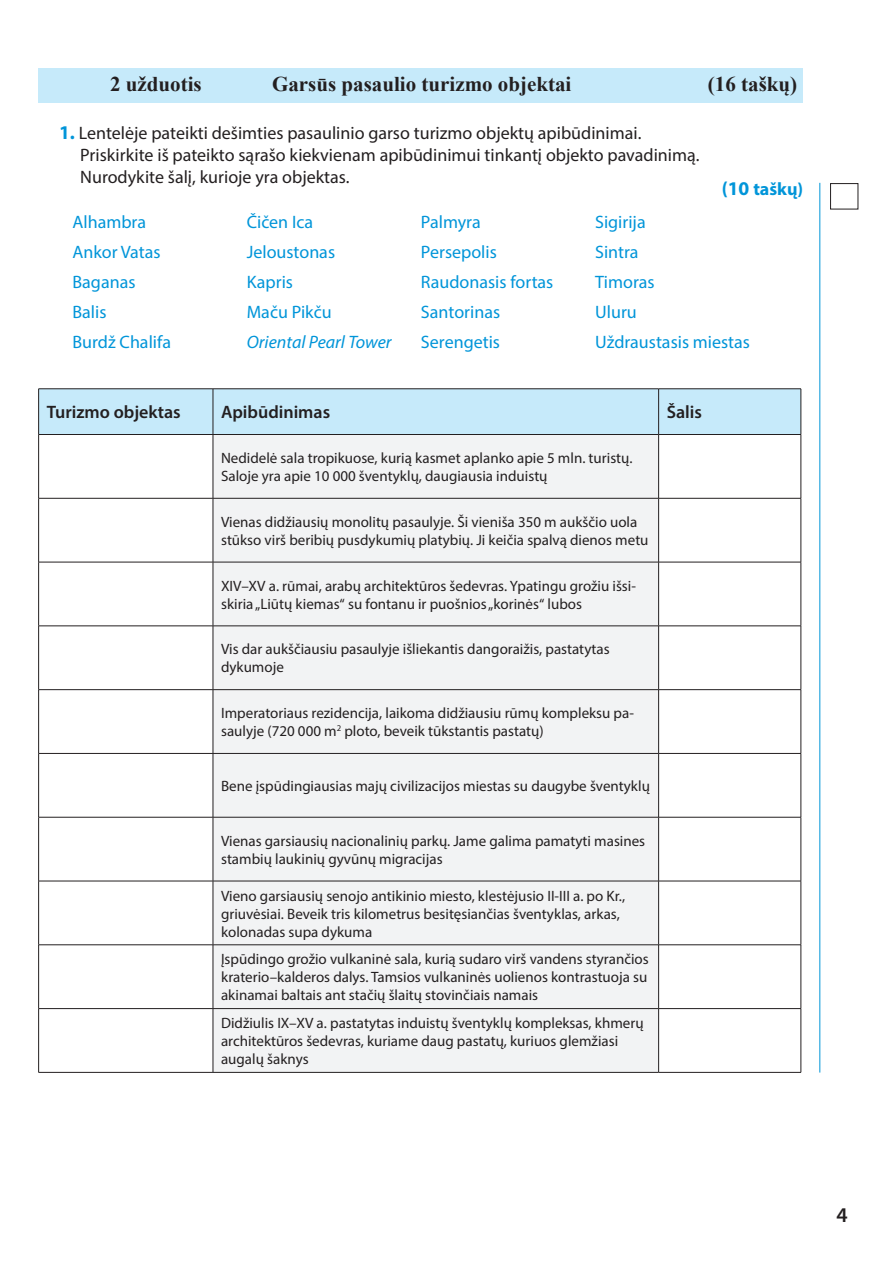
<style>
.page{position:relative;width:893px;height:1263px;background:#fff}
.page>*{position:absolute;margin:0;border:0;box-sizing:border-box;transform-origin:0 0}
.t1{font:700 21px "Times New Roman";color:#231f20}
.t2{font:600 21px "Myriad Pro";color:#231f20}
.t3{font:18px/21.6px "Myriad Pro";color:#231f20}
.t4{font:18px/30px "Myriad Pro";color:#0095d9}
.t5{font:600 18px "Myriad Pro";color:#231f20}
.t6{font:italic 18px "Myriad Pro";color:#0095d9}
.t7{font:700 18px "Myriad Pro";color:#0095d9}
.t8{font:15px/18px "Myriad Pro";color:#231f20}
.s1{font-weight:700;font-size:19.5px;color:#0095d9}
.s2{font-size:19.5px}
</style>
<div class="page">
<div style="left:39px;top:389px;width:762px;height:45px;background:#c6eafa"></div>
<div style="left:214px;top:435px;width:444px;height:637px;background:#f2f3f4"></div>
<svg style="left:659px;top:435px;width:142px;height:637px"></svg>
<hr style="left:38px;top:388px;width:175px;height:1px;background:#231f20">
<hr style="left:38px;top:389px;width:1px;height:45px;background:#231f20">
<hr style="left:213px;top:388px;width:446px;height:1px;background:#231f20">
<hr style="left:213px;top:389px;width:1px;height:45px;background:#231f20">
<hr style="left:659px;top:388px;width:142px;height:1px;background:#231f20">
<hr style="left:658px;top:389px;width:1px;height:45px;background:#231f20">
<hr style="left:801px;top:389px;width:1px;height:45px;background:#231f20">
<hr style="left:38px;top:434px;width:175px;height:1px;background:#231f20">
<hr style="left:38px;top:435px;width:1px;height:63px;background:#231f20">
<hr style="left:213px;top:434px;width:446px;height:1px;background:#231f20">
<hr style="left:213px;top:435px;width:1px;height:63px;background:#231f20">
<hr style="left:659px;top:434px;width:142px;height:1px;background:#231f20">
<hr style="left:658px;top:435px;width:1px;height:63px;background:#231f20">
<hr style="left:801px;top:435px;width:1px;height:63px;background:#231f20">
<hr style="left:38px;top:498px;width:175px;height:1px;background:#231f20">
<hr style="left:38px;top:498px;width:1px;height:64px;background:#231f20">
<hr style="left:213px;top:498px;width:446px;height:1px;background:#231f20">
<hr style="left:213px;top:498px;width:1px;height:64px;background:#231f20">
<hr style="left:659px;top:498px;width:142px;height:1px;background:#231f20">
<hr style="left:658px;top:498px;width:1px;height:64px;background:#231f20">
<hr style="left:801px;top:498px;width:1px;height:64px;background:#231f20">
<hr style="left:38px;top:562px;width:175px;height:1px;background:#231f20">
<hr style="left:38px;top:562px;width:1px;height:64px;background:#231f20">
<hr style="left:213px;top:562px;width:446px;height:1px;background:#231f20">
<hr style="left:213px;top:562px;width:1px;height:64px;background:#231f20">
<hr style="left:659px;top:562px;width:142px;height:1px;background:#231f20">
<hr style="left:658px;top:562px;width:1px;height:64px;background:#231f20">
<hr style="left:801px;top:562px;width:1px;height:64px;background:#231f20">
<hr style="left:38px;top:626px;width:175px;height:1px;background:#231f20">
<hr style="left:38px;top:626px;width:1px;height:63px;background:#231f20">
<hr style="left:213px;top:626px;width:446px;height:1px;background:#231f20">
<hr style="left:213px;top:626px;width:1px;height:63px;background:#231f20">
<hr style="left:659px;top:626px;width:142px;height:1px;background:#231f20">
<hr style="left:658px;top:626px;width:1px;height:63px;background:#231f20">
<hr style="left:801px;top:626px;width:1px;height:63px;background:#231f20">
<hr style="left:38px;top:689px;width:175px;height:1px;background:#231f20">
<hr style="left:38px;top:690px;width:1px;height:63px;background:#231f20">
<hr style="left:213px;top:689px;width:446px;height:1px;background:#231f20">
<hr style="left:213px;top:690px;width:1px;height:63px;background:#231f20">
<hr style="left:659px;top:689px;width:142px;height:1px;background:#231f20">
<hr style="left:658px;top:690px;width:1px;height:63px;background:#231f20">
<hr style="left:801px;top:690px;width:1px;height:63px;background:#231f20">
<hr style="left:38px;top:753px;width:175px;height:1px;background:#231f20">
<hr style="left:38px;top:754px;width:1px;height:63px;background:#231f20">
<hr style="left:213px;top:753px;width:446px;height:1px;background:#231f20">
<hr style="left:213px;top:754px;width:1px;height:63px;background:#231f20">
<hr style="left:659px;top:753px;width:142px;height:1px;background:#231f20">
<hr style="left:658px;top:754px;width:1px;height:63px;background:#231f20">
<hr style="left:801px;top:754px;width:1px;height:63px;background:#231f20">
<hr style="left:38px;top:817px;width:175px;height:1px;background:#231f20">
<hr style="left:38px;top:817px;width:1px;height:64px;background:#231f20">
<hr style="left:213px;top:817px;width:446px;height:1px;background:#231f20">
<hr style="left:213px;top:817px;width:1px;height:64px;background:#231f20">
<hr style="left:659px;top:817px;width:142px;height:1px;background:#231f20">
<hr style="left:658px;top:817px;width:1px;height:64px;background:#231f20">
<hr style="left:801px;top:817px;width:1px;height:64px;background:#231f20">
<hr style="left:38px;top:881px;width:175px;height:1px;background:#231f20">
<hr style="left:38px;top:881px;width:1px;height:63px;background:#231f20">
<hr style="left:213px;top:881px;width:446px;height:1px;background:#231f20">
<hr style="left:213px;top:881px;width:1px;height:63px;background:#231f20">
<hr style="left:659px;top:881px;width:142px;height:1px;background:#231f20">
<hr style="left:658px;top:881px;width:1px;height:63px;background:#231f20">
<hr style="left:801px;top:881px;width:1px;height:63px;background:#231f20">
<hr style="left:38px;top:944px;width:175px;height:1px;background:#231f20">
<hr style="left:38px;top:945px;width:1px;height:63px;background:#231f20">
<hr style="left:213px;top:944px;width:446px;height:1px;background:#231f20">
<hr style="left:213px;top:945px;width:1px;height:63px;background:#231f20">
<hr style="left:659px;top:944px;width:142px;height:1px;background:#231f20">
<hr style="left:658px;top:945px;width:1px;height:63px;background:#231f20">
<hr style="left:801px;top:945px;width:1px;height:63px;background:#231f20">
<hr style="left:38px;top:1008px;width:175px;height:1px;background:#231f20">
<hr style="left:38px;top:1009px;width:1px;height:63px;background:#231f20">
<hr style="left:213px;top:1008px;width:446px;height:1px;background:#231f20">
<hr style="left:213px;top:1009px;width:1px;height:63px;background:#231f20">
<hr style="left:659px;top:1008px;width:142px;height:1px;background:#231f20">
<hr style="left:658px;top:1009px;width:1px;height:63px;background:#231f20">
<hr style="left:801px;top:1009px;width:1px;height:63px;background:#231f20">
<hr style="left:38px;top:1072px;width:175px;height:1px;background:#231f20">
<hr style="left:213px;top:1072px;width:446px;height:1px;background:#231f20">
<hr style="left:659px;top:1072px;width:142px;height:1px;background:#231f20">
<div style="left:38px;top:68px;width:765px;height:34px;background:#c6eafa"></div>
<hr style="left:819px;top:183px;width:1px;height:889px;background:#0095d9">
<div style="left:830px;top:183px;width:28px;height:26px;border:1px solid #231f20"></div>
<h1 class="t1" style="left:110px;top:69px;width:130px">2 užduotis G</h1>
<h1 class="t1" style="left:288px;top:69px;width:284px">arsūs pasaulio turizmo objektai</h1>
<h1 class="t1" style="left:708px;top:69px;width:91px">(16 taškų)</h1>
<p class="t3" style="left:80px;top:122px;width:621px;text-indent:-21px"><span class="s1">1.</span> Lentelėje pateikti dešimties pasaulinio garso turizmo objektų apibūdinimai.<br>Priskirkite iš pateikto sąrašo kiekvienam apibūdinimui tinkantį objekto pavadinimą.<br>Nurodykite šalį, kurioje yra objektas.</p>
<p class="t4" style="left:73px;top:207px;width:100px">Alhambra<br>Ankor Vatas<br>Baganas<br>Balis<br>Burdž Chalifa</p>
<p class="t4" style="left:247px;top:207px;width:90px">Čičen Ica<br>Jeloustonas<br>Kapris<br>Maču Pikču</p>
<p class="t7" style="left:722px;top:177px;width:83px"><span class="s2">(10</span> taškų)</p>
<p class="t4" style="left:421px;top:207px;width:134px">Palmyra<br>Persepolis<br>Raudonasis fortas<br>Santorinas<br>Serengetis</p>
<p class="t4" style="left:595px;top:207px;width:156px">Sigirija<br>Sintra<br>Timoras<br>Uluru<br>Uždraustasis miestas</p>
<p class="t6" style="left:247px;top:331px;width:146px">Oriental Pearl Tower</p>
<p class="t5" style="left:47px;top:401px;width:136px">Turizmo objektas</p>
<p class="t5" style="left:221px;top:401px;width:111px">Apibūdinimas</p>
<p class="t5" style="left:667px;top:401px;width:37px">Šalis</p>
<p class="t8" style="left:221px;top:449px;width:413px">Nedidelė sala tropikuose, kurią kasmet aplanko apie 5 mln. turistų.<br>Saloje yra apie 10 000 šventyklų, daugiausia induistų</p>
<p class="t8" style="left:221px;top:512px;width:429px">Vienas didžiausių monolitų pasaulyje. Ši vieniša 350 m aukščio uola stūkso virš beribių pusdykumių platybių. Ji keičia spalvą dienos metu</p>
<p class="t8" style="left:221px;top:576px;width:416px">XIV–XV a. rūmai, arabų architektūros šedevras. Ypatingu grožiu išsi&shy;skiria „Liūtų kiemas“ su fontanu ir puošnios „korinės“ lubos</p>
<p class="t8" style="left:221px;top:640px;width:390px">Vis dar aukščiausiu pasaulyje išliekantis dangoraižis, pastatytas dykumoje</p>
<p class="t8" style="left:221px;top:704px;width:414px">Imperatoriaus rezidencija, laikoma didžiausiu rūmų kompleksu pa&shy;saulyje (720 000 m<sup>2</sup> ploto, beveik tūkstantis pastatų)</p>
<p class="t8" style="left:221px;top:777px;width:430px">Bene įspūdingiausias majų civilizacijos miestas su daugybe šventyklų</p>
<p class="t8" style="left:221px;top:831px;width:426px">Vienas garsiausių nacionalinių parkų. Jame galima pamatyti masines stambių laukinių gyvūnų migracijas</p>
<p class="t8" style="left:221px;top:886px;width:406px">Vieno garsiausių senojo antikinio miesto, klestėjusio II-III a. po Kr., griuvėsiai. Beveik tris kilometrus besitęsiančias šventyklas, arkas, kolonadas supa dykuma</p>
<p class="t8" style="left:221px;top:950px;width:429px;text-align:justify">Įspūdingo grožio vulkaninė sala, kurią sudaro virš vandens styrančios kraterio–kalderos dalys. Tamsios vulkaninės uolienos kontrastuoja su akinamai baltais ant stačių šlaitų stovinčiais namais</p>
<p class="t8" style="left:221px;top:1014px;width:424px">Didžiulis IX–XV a. pastatytas induistų šventyklų kompleksas, khmerų architektūros šedevras, kuriame daug pastatų, kuriuos glemžiasi augalų šaknys</p>
<h1 class="t2" style="left:836px;top:1202px;width:13px">4</h1>
</div>
